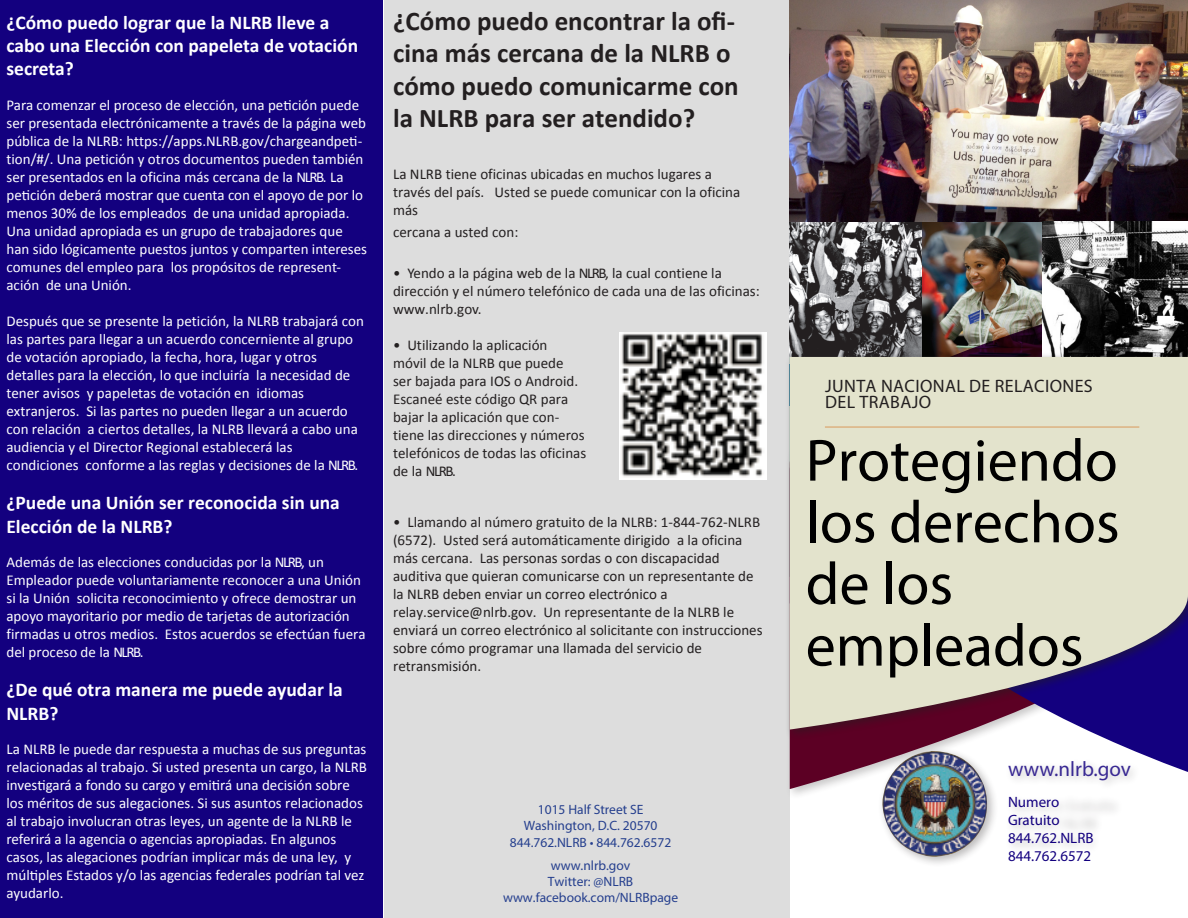
<style>
.page{position:relative;width:1188px;height:918px;background:#fff}
.page>*{position:absolute;margin:0;border:0;box-sizing:border-box;transform-origin:0 0}
.t1{font:60px/61.7px "Myriad Pro";color:#000}
.t2{font:700 27px/32.4px "Calibri";color:#231f20}
.t3{font:21px "Myriad Pro";color:#392993}
.t4{font:700 19.5px/23.4px "Calibri";color:#fff}
.t5{font:18px/16.2px "Myriad Pro";letter-spacing:.02em;color:#231f20}
.t6{font:15px/18px "Calibri";color:#fff}
.t7{font:15px/18px "Calibri";color:#231f20}
.t8{font:15px/18px "Myriad Pro";color:#13007f}
.t9{font:13.5px/16.2px "Myriad Pro";color:#253f8e;text-align:center}
</style>
<div class="page">
<div style="left:0;top:0;width:382px;height:918px;background:#13007f"></div>
<div style="left:384px;top:0;width:406px;height:918px;background:#ddd"></div>
<img style="left:921px;top:221px;width:267px;height:61px">
<div style="left:1004px;top:756px;width:137px;height:99px;background:#f8f8f8"></div>
<div style="left:878px;top:747px;width:120px;height:121px;background:#231f20;opacity:.3"></div>
<img style="left:882px;top:800px;width:105px;height:57px">
<img style="left:790px;top:221px;width:131px;height:61px">
<img style="left:620px;top:332px;width:147px;height:147px">
<img style="left:790px;top:0;width:398px;height:221px">
<img style="left:790px;top:282px;width:398px;height:64px">
<div style="left:785px;top:346px;width:403px;height:454px;background:#231f20;opacity:.25"></div>
<img style="left:790px;top:350px;width:398px;height:439px">
<svg style="left:914px;top:740px;width:274px;height:32px"></svg>
<div style="left:785px;top:352px;width:403px;height:388px;background:#231f20;opacity:.51"></div>
<svg style="left:790px;top:357px;width:398px;height:373px;background:#cecbc1"></svg>
<hr style="left:825px;top:427px;width:314px;height:1px;background:#d9995b">
<p class="t4" style="left:6px;top:10px;width:353px">¿Cómo puedo lograr que la NLRB lleve a cabo una Elección con papeleta de votación secreta?</p>
<p class="t6" style="left:6px;top:96px;width:362px">Para comenzar el proceso de elección, una petición puede ser presentada electrónicamente a través de la página web pública de la NLRB: https://apps.NLRB.gov/chargeandpeti&shy;tion/#/. Una petición y otros documentos pueden también ser presentados en la oficina más cercana de la NLRB. La petición deberá mostrar que cuenta con el apoyo de por lo menos 30% de los empleados de una unidad apropiada.<br>Una unidad apropiada es un grupo de trabajadores que han sido lógicamente puestos juntos y comparten intereses comunes del empleo para los propósitos de represent&shy;ación de una Unión.</p>
<p class="t6" style="left:6px;top:312px;width:359px">Después que se presente la petición, la NLRB trabajará con las partes para llegar a un acuerdo concerniente al grupo de votación apropiado, la fecha, hora, lugar y otros detalles para la elección, lo que incluiría la necesidad de tener avisos y papeletas de votación en idiomas extranjeros. Si las partes no pueden llegar a un acuerdo con relación a ciertos detalles, la NLRB llevará a cabo una audiencia y el Director Regional establecerá las condiciones conforme a las reglas y decisiones de la NLRB.</p>
<p class="t4" style="left:6px;top:491px;width:335px">¿Puede una Unión ser reconocida sin una<br>Elección de la NLRB?</p>
<p class="t6" style="left:6px;top:553px;width:361px">Además de las elecciones conducidas por la NLRB, un Empleador puede voluntariamente reconocer a una Unión si la Unión solicita reconocimiento y ofrece demostrar un apoyo mayoritario por medio de tarjetas de autorización firmadas u otros medios. Estos acuerdos se efectúan fuera del proceso de la NLRB.</p>
<p class="t4" style="left:6px;top:678px;width:338px">¿De qué otra manera me puede ayudar la<br>NLRB?</p>
<p class="t6" style="left:6px;top:740px;width:362px">La NLRB le puede dar respuesta a muchas de sus preguntas relacionadas al trabajo. Si usted presenta un cargo, la NLRB investigará a fondo su cargo y emitirá una decisión sobre los méritos de sus alegaciones. Si sus asuntos relacionados al trabajo involucran otras leyes, un agente de la NLRB le referirá a la agencia o agencias apropiadas. En algunos casos, las alegaciones podrían implicar más de una ley, y múltiples Estados y/o las agencias federales podrían tal vez ayudarlo.</p>
<p class="t2" style="left:393px;top:5px;width:347px">¿Cómo puedo encontrar la ofi&shy;cina más cercana de la NLRB o cómo puedo comunicarme con la NLRB para ser atendido?</p>
<p class="t7" style="left:393px;top:165px;width:349px">La NLRB tiene oficinas ubicadas en muchos lugares a través del país. Usted se puede comunicar con la oficina más</p>
<p class="t7" style="left:393px;top:223px;width:127px">cercana a usted con:</p>
<p class="t7" style="left:393px;top:264px;width:368px">• Yendo a la página web de la NLRB, la cual contiene la dirección y el número telefónico de cada una de las oficinas: www.nlrb.gov.</p>
<p class="t7" style="left:393px;top:336px;width:195px">• Utilizando la aplicación<br>móvil de la NLRB que puede<br>ser bajada para IOS o Android.<br>Escaneé este código QR para bajar la aplicación que con&shy;tiene las direcciones y números telefónicos de todas las oficinas de la NLRB.</p>
<p class="t7" style="left:393px;top:513px;width:371px">• Llamando al número gratuito de la NLRB: 1-844-762-NLRB (6572). Usted será automáticamente dirigido a la oficina más cercana. Las personas sordas o con discapacidad auditiva que quieran comunicarse con un representante de la NLRB deben enviar un correo electrónico a relay.service@nlrb.gov. Un representante de la NLRB le enviará un correo electrónico al solicitante con instrucciones sobre cómo programar una llamada del servicio de retransmisión.</p>
<p class="t9" style="left:510px;top:801px;width:163px">1015 Half Street SE<br>Washington, D.C. 20570<br>844.762.NLRB • 844.762.6572</p>
<p class="t9" style="left:503px;top:857px;width:177px">www.nlrb.gov<br>Twitter: @NLRB www.facebook.com/NLRBpage</p>
<p class="t5" style="left:825px;top:377px;width:269px">JUNTA NACIONAL DE RELACIONES<br>DEL TRABAJO</p>
<h1 class="t1" style="left:806px;top:429px;width:316px">Protegiendo los derechos de los empleados</h1>
<p class="t3" style="left:1008px;top:756px;width:124px">www.nlrb.gov</p>
<p class="t8" style="left:1008px;top:793px;width:87px">Numero<br>Gratuito<br>844.762.NLRB<br>844.762.6572</p>
</div>
